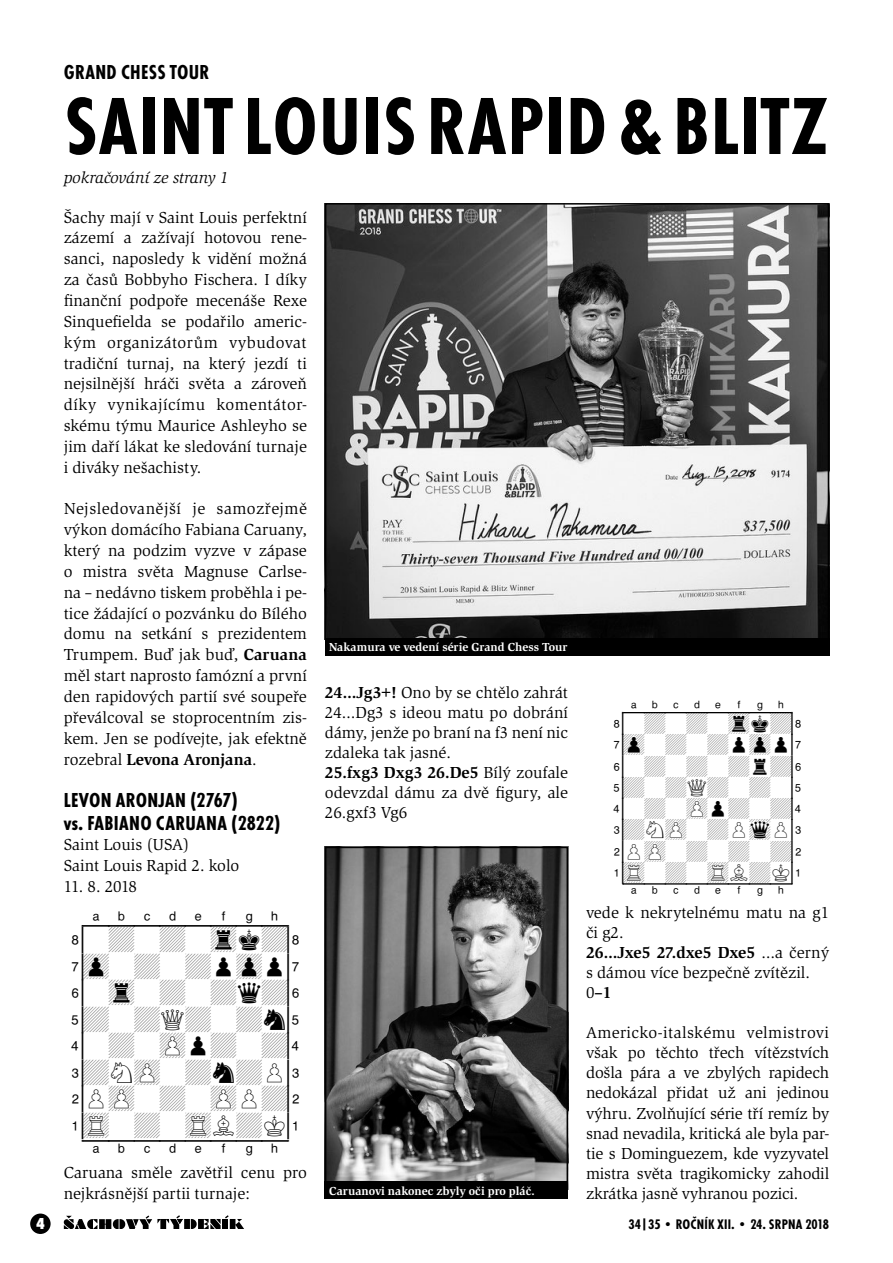
<style>
.page{position:relative;width:893px;height:1263px;background:#fff}
.page>*{position:absolute;margin:0;border:0;box-sizing:border-box;transform-origin:0 0}
.t1{font:700 condensed 84px "Futura TOT";letter-spacing:.015em;color:#000}
.t2{font:25.5px/26.5px "Diagram TT Fritz";color:#000;text-align:justify}
.t3{font:21px/21.3px "Diagram TT Fritz";color:#000;text-align:justify}
.t4{font:700 condensed 21px/22px "Futura TOT";letter-spacing:.015em;color:#000}
.t5{font:16.5px/20.9px "Slimbach Itc TOT";color:#000}
.t6{font:italic 16.5px "Slimbach Itc TOT";color:#000}
.t7{font:16.5px "Futura TOT Extr Bold Cond";color:#fff}
.t8{font:700 condensed 14.4px "Futura TOT";letter-spacing:.015em;color:#000}
.t9{font:700 12px "Slimbach Itc TOT";color:#fff}
.s1{font-weight:700}
</style>
<div class="page">
<div style="left:30px;top:1213px;width:21px;height:21px;background:#000;border-radius:50%"></div>
<svg style="left:64px;top:1215px;width:180px;height:14px"></svg>
<img style="left:328px;top:206px;width:498px;height:431px">
<div style="left:325px;top:203px;width:504px;height:437px;border:2px solid #000"></div>
<div style="left:325px;top:638px;width:504px;height:18px;background:#000"></div>
<img style="left:328px;top:850px;width:237px;height:332px">
<div style="left:325px;top:847px;width:243px;height:343px;border:2px solid #000"></div>
<div style="left:325px;top:1182px;width:243px;height:17px;background:#000"></div>
<p class="t4" style="left:64px;top:61px;width:147px">GRAND CHESS TOUR</p>
<h1 class="t1" style="left:64px;top:77px;width:766px">SAINT LOUIS RAPID &amp; BLITZ</h1>
<p class="t6" style="left:64px;top:168px;width:166px">pokračování ze strany 1</p>
<p class="t5" style="left:64px;top:207px;width:245px;text-align:justify">Šachy mají v Saint Louis perfektní zázemí a zažívají hotovou rene&shy;sanci, naposledy k vidění možná za časů Bobbyho Fischera. I díky finanční podpoře mecenáše Rexe Sinquefielda se podařilo americ&shy;kým organizátorům vybudovat tradiční turnaj, na který jezdí ti nejsilnější hráči světa a zároveň díky vynikajícímu komentátor&shy;skému týmu Maurice Ashleyho se jim daří lákat ke sledování turnaje i diváky nešachisty.</p>
<p class="t5" style="left:64px;top:499px;width:245px;text-align:justify">Nejsledovanější je samozřejmě výkon domácího Fabiana Caruany, který na podzim vyzve v zápase o mistra světa Magnuse Carlse&shy;na – nedávno tiskem proběhla i pe&shy;tice žádající o pozvánku do Bílého domu na setkání s prezidentem Trumpem. Buď jak buď, <span class="s1">Caruana </span>měl start naprosto famózní a první den rapidových partií své soupeře převálcoval se stoprocentním zis&shy;kem. Jen se podívejte, jak efektně rozebral <span class="s1">Levona Aronjana</span>.</p>
<p class="t4" style="left:64px;top:789px;width:218px">LEVON ARONJAN (2767)<br>vs. FABIANO CARUANA (2822)</p>
<p class="t5" style="left:64px;top:834px;width:177px">Saint Louis (USA)<br>Saint Louis Rapid 2. kolo</p>
<p class="t5" style="left:64px;top:876px;width:75px">11. 8. 2018</p>
<h2 class="t2" style="left:67px;top:900px;width:239px">XABCDEFGHY 8-+-+-TRK+( 7ZP-+-+PZPP' 6-TR-+-+Q+&amp; 5+-+Q+-+N% 4-+-ZPP+-+$ 3+NZP-+N+P# 2PZP-+-ZPP+" 1TR-+-TRL+K!<br>XABCDEFGHY</h2>
<p class="t5" style="left:64px;top:1162px;width:245px">Caruana směle zavětřil cenu pro nejkrásnější partii turnaje:</p>
<p class="t9" style="left:329px;top:640px;width:240px">Nakamura ve vedení série Grand Chess Tour</p>
<p class="t5" style="left:325px;top:682px;width:245px;line-height:20.1px"><span class="s1">24…Jg3+!</span> Ono by se chtělo zahrát<br>24…Dg3 s ideou matu po dobrání dámy, jenže po braní na f3 není nic zdaleka tak jasné.<br><span class="s1">25.fxg3 Dxg3 26.De5</span> Bílý zoufale odevzdal dámu za dvě figury, ale<br>26.gxf3 Vg6</p>
<p class="t3" style="left:610px;top:692px;width:197px">XABCDEFGHY 8-+-+-TRK+( 7ZP-+-+PZPP' 6-+-+-+R+&amp; 5+-+Q+-+-% 4-+-ZPP+-+$ 3+NZP-+PWQP# 2PZP-+-+-+" 1TR-+-TRL+K!<br>XABCDEFGHY</p>
<p class="t5" style="left:586px;top:903px;width:245px;line-height:20.1px">vede k nekrytelnému matu na g1 či g2.<br><span class="s1">26…Jxe5 27.dxe5 Dxe5</span> …a černý s dámou více bezpečně zvítězil.<br>0<span class="s1">–1</span></p>
<p class="t5" style="left:586px;top:1023px;width:245px;line-height:20.1px;text-align:justify">Americko-italskému velmistrovi však po těchto třech vítězstvích došla pára a ve zbylých rapidech nedokázal přidat už ani jedinou výhru. Zvolňující série tří remíz by snad nevadila, kritická ale byla par&shy;tie s Dominguezem, kde vyzyvatel mistra světa tragikomicky zahodil zkrátka jasně vyhranou pozici.</p>
<p class="t9" style="left:329px;top:1183px;width:207px">Caruanovi nakonec zbyly oči pro pláč.</p>
<p class="t7" style="left:36px;top:1214px;width:10px">4</p>
<p class="t8" style="left:628px;top:1216px;width:202px">34|35 • ROČNÍK XII. • 24. SRPNA 2018</p>
</div>
